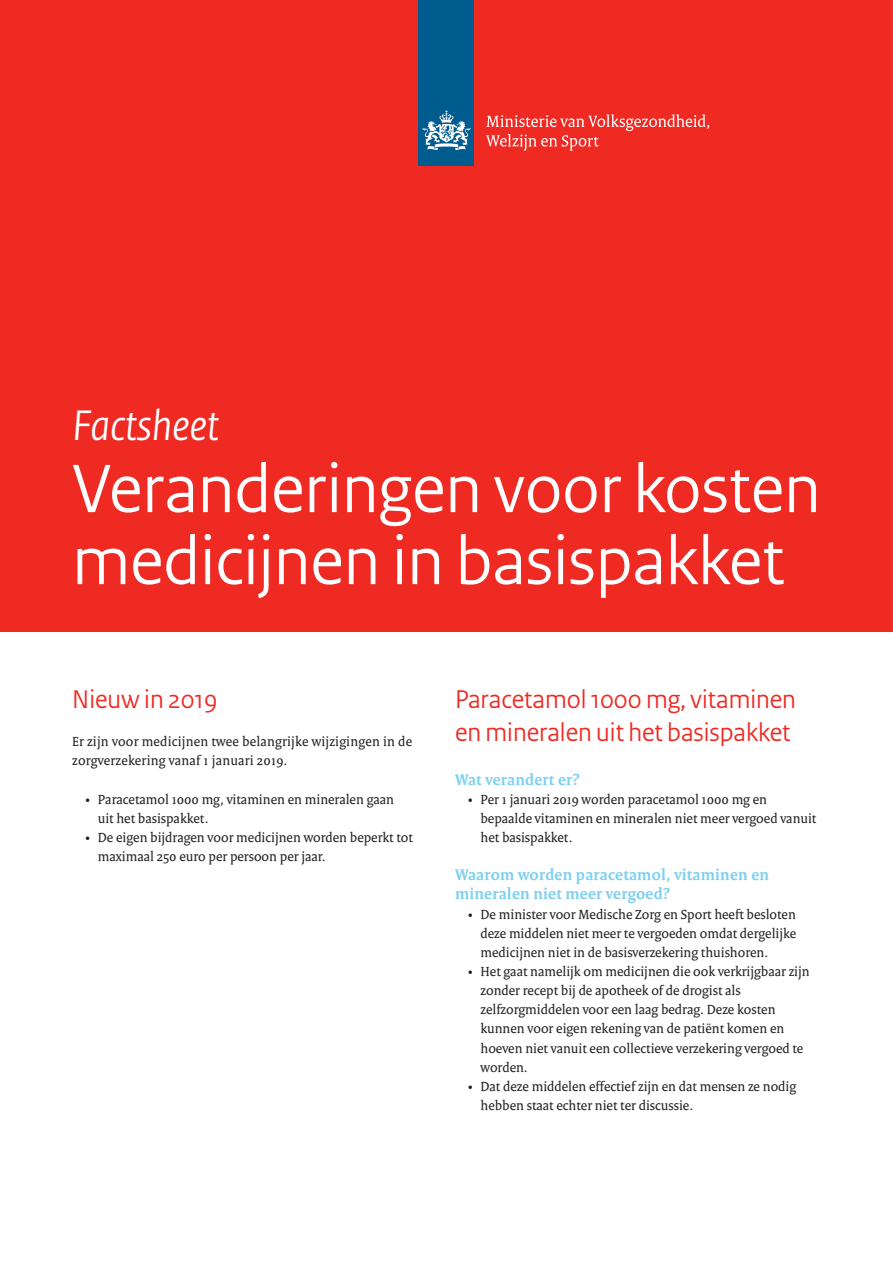
<style>
.page{position:relative;width:893px;height:1263px;background:#fff}
.page>*{position:absolute;margin:0;border:0;box-sizing:border-box;transform-origin:0 0}
.vws_02_-_Titel_Sans{font:72px/72px "Rijksoverheid Sans Heading";color:#fff}
.vws_05_-_Kop_niveau{font:italic 45px "Rijksoverheid Sans Heading";color:#fff}
.vws_07_-_Tussenkop_e{font:27px/33px "Rijksoverheid Sans Heading";color:#ee2a23}
.vws_08_-_Tussenkop_t{font:700 16.5px/19.2px "Rijksoverheid Serif";letter-spacing:.015em;color:#7ccff2}
.vws_11_-_Plat{font:14.25px/19.2px "Rijksoverheid Serif";color:#231f20}
</style>
<div class="page">
<div style="left:0;top:0;width:893px;height:631px;background:#ee2a23"></div>
<div style="left:419px;top:0;width:55px;height:166px;background:#005b8f"></div>
<svg style="left:423px;top:110px;width:47px;height:40px"></svg>
<svg style="left:486px;top:114px;width:223px;height:37px"></svg>
<p class="vws_05_-_Kop_niveau" style="left:72px;top:400px;width:148px">Factsheet</p>
<p class="vws_02_-_Titel_Sans" style="left:72px;top:454px;width:750px">Veranderingen voor kosten medicijnen in basispakket</p>
<p class="vws_07_-_Tussenkop_e" style="left:72px;top:683px;width:147px">Nieuw in 2019</p>
<p class="vws_11_-_Plat" style="left:72px;top:732px;width:341px">Er zijn voor medicijnen twee belangrijke wijzigingen in de zorgverzekering vanaf 1 januari 2019.</p>
<p class="vws_11_-_Plat" style="left:98px;top:789px;width:298px;text-indent:-13px">• Paracetamol 1000 mg, vitaminen en mineralen gaan uit het basispakket.</p>
<p class="vws_11_-_Plat" style="left:98px;top:828px;width:317px;text-indent:-13px">• De eigen bijdragen voor medicijnen worden beperkt tot maximaal 250 euro per persoon per jaar.</p>
<p class="vws_07_-_Tussenkop_e" style="left:455px;top:683px;width:342px">Paracetamol 1000 mg, vitaminen en mineralen uit het basispakket</p>
<p class="vws_08_-_Tussenkop_t" style="left:455px;top:769px;width:126px">Wat verandert er?</p>
<p class="vws_11_-_Plat" style="left:480px;top:789px;width:337px;text-indent:-13px">• Per 1 januari 2019 worden paracetamol 1000 mg en bepaalde vitaminen en mineralen niet meer vergoed vanuit het basispakket.</p>
<p class="vws_08_-_Tussenkop_t" style="left:455px;top:865px;width:316px">Waarom worden paracetamol, vitaminen en mineralen niet meer vergoed?</p>
<p class="vws_11_-_Plat" style="left:480px;top:904px;width:317px;text-align:justify;text-indent:-13px">• De minister voor Medische Zorg en Sport heeft besloten deze middelen niet meer te vergoeden omdat dergelijke medicijnen niet in de basisverzekering thuishoren.</p>
<p class="vws_11_-_Plat" style="left:480px;top:962px;width:331px;text-indent:-13px">• Het gaat namelijk om medicijnen die ook verkrijgbaar zijn zonder recept bij de apotheek of de drogist als zelfzorgmiddelen voor een laag bedrag. Deze kosten kunnen voor eigen rekening van de patiënt komen en hoeven niet vanuit een collectieve verzekering vergoed te worden.</p>
<p class="vws_11_-_Plat" style="left:480px;top:1076px;width:317px;text-indent:-13px">• Dat deze middelen effectief zijn en dat mensen ze nodig hebben staat echter niet ter discussie.</p>
</div>
